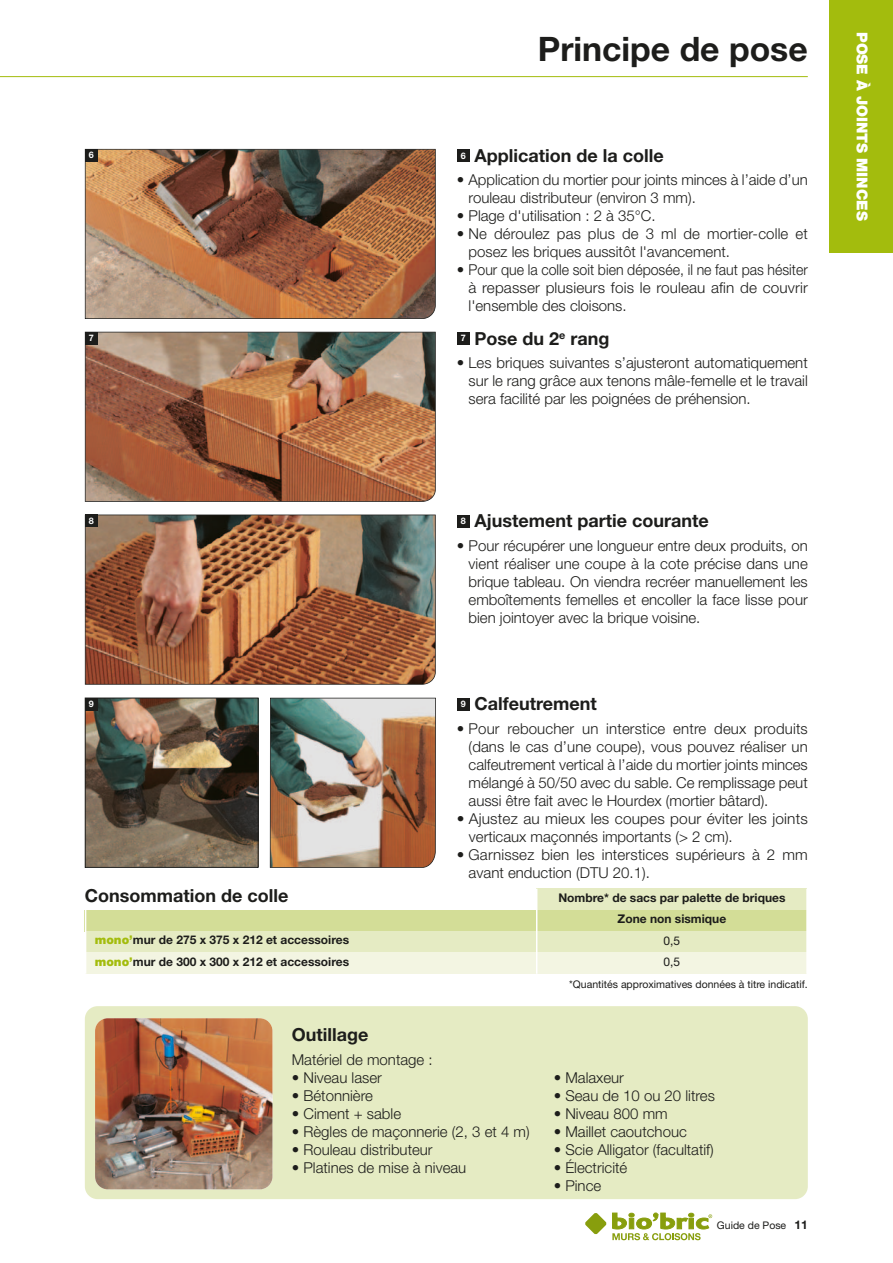
<style>
.page{position:relative;width:893px;height:1263px;background:#fff}
.page>*{position:absolute;margin:0;border:0;box-sizing:border-box;transform-origin:0 0}
.t1{font:700 33.75px "Helvetica Neue LT Std";color:#1d1d1b}
.t2{font:700 18px "Helvetica Neue LT Std";color:#1d1d1b}
.t3{font:300 15px/18px "Helvetica Neue LT Std";color:#1d1d1b;text-align:justify}
.t4{font:900 15px "Helvetica Neue";color:#fff}
.t5{font:700 12px/21.3px "Helvetica Neue LT Std";color:#1d1d1b;text-align:center}
.t6{font:12px "Helvetica Neue";color:#1d1d1b}
.t7{font:10.5px "Helvetica Neue";color:#1d1d1b}
.t8{font:700 9px "Helvetica Neue LT Std";color:#fff}
.s1{font-family:"Helvetica Neue";font-weight:900;color:#a3bc0d}
</style>
<div class="page">
<img style="left:85px;top:515px;width:351px;height:170px">
<img style="left:270px;top:698px;width:166px;height:170px">
<hr style="left:0;top:76px;width:808px;height:1px;background:#a3bc0d">
<div style="left:829px;top:0;width:63px;height:253px;background:#a3bc0d"></div>
<svg style="left:585px;top:1213px;width:127px;height:27px"></svg>
<div style="left:85px;top:1006px;width:723px;height:193px;background:#e5ebc3;border-radius:13px"></div>
<img style="left:95px;top:1018px;width:177px;height:171px;border-radius:13px">
<div style="left:537px;top:889px;width:270px;height:21px;background:#e5ebc3"></div>
<div style="left:85px;top:910px;width:722px;height:21px;background:#d3dd97"></div>
<div style="left:85px;top:931px;width:452px;height:22px;background:#e5ebc3"></div>
<div style="left:537px;top:931px;width:270px;height:22px;background:#e5ebc3"></div>
<div style="left:85px;top:953px;width:452px;height:21px;background:#f3f5e2"></div>
<div style="left:537px;top:953px;width:270px;height:21px;background:#f3f5e2"></div>
<hr style="left:85px;top:889px;width:1px;height:85px;background:#fff">
<hr style="left:536px;top:889px;width:1px;height:85px;background:#fff">
<hr style="left:806px;top:889px;width:2px;height:85px;background:#fff">
<img style="left:87px;top:700px;width:169px;height:166px">
<div style="left:85px;top:698px;width:173px;height:170px;border:1px solid #1d1d1b"></div>
<div style="left:457px;top:332px;width:12px;height:13px;background:#1d1d1b"></div>
<div style="left:457px;top:515px;width:12px;height:12px;background:#1d1d1b"></div>
<div style="left:457px;top:698px;width:12px;height:12px;background:#1d1d1b"></div>
<div style="left:457px;top:149px;width:12px;height:13px;background:#1d1d1b"></div>
<img style="left:85px;top:149px;width:351px;height:170px">
<img style="left:85px;top:332px;width:351px;height:170px">
<div style="left:85px;top:149px;width:13px;height:13px;background:#1d1d1b"></div>
<div style="left:85px;top:332px;width:13px;height:12px;background:#1d1d1b"></div>
<div style="left:85px;top:515px;width:13px;height:12px;background:#1d1d1b"></div>
<div style="left:85px;top:698px;width:13px;height:12px;background:#1d1d1b"></div>
<p class="t8" style="left:89px;top:152px;width:7px">6</p>
<h1 class="t1" style="left:538px;top:37px;width:271px">Principe de pose</h1>
<p class="t4" style="left:867px;top:32px;width:190px;rotate:90deg">POSE À JOINTS MINCES</p>
<p class="t2" style="left:474px;top:149px;width:191px">Application de la colle</p>
<p class="t3" style="left:469px;top:173px;width:341px;text-indent:-12px">• Application du mortier pour joints minces à l’aide d’un rouleau distributeur (environ 3 mm).</p>
<p class="t3" style="left:457px;top:209px;width:200px">• Plage d'utilisation : 2 à 35°C.</p>
<p class="t3" style="left:469px;top:227px;width:341px;text-indent:-12px">• Ne déroulez pas plus de 3 ml de mortier-colle et posez les briques aussitôt l'avancement.</p>
<p class="t3" style="left:469px;top:263px;width:341px;text-indent:-12px">• Pour que la colle soit bien déposée, il ne faut pas hésiter à repasser plusieurs fois le rouleau afin de couvrir l'ensemble des cloisons.</p>
<p class="t8" style="left:461px;top:152px;width:7px">6</p>
<p class="t8" style="left:89px;top:335px;width:7px">7</p>
<p class="t2" style="left:474px;top:332px;width:136px">Pose du 2<sup>e</sup> rang</p>
<p class="t3" style="left:469px;top:355px;width:341px;text-indent:-12px">• Les briques suivantes s’ajusteront automatiquement sur le rang grâce aux tenons mâle-femelle et le travail sera facilité par les poignées de préhension.</p>
<p class="t8" style="left:461px;top:335px;width:7px">7</p>
<p class="t8" style="left:89px;top:518px;width:7px">8</p>
<p class="t2" style="left:474px;top:515px;width:236px">Ajustement partie courante</p>
<p class="t3" style="left:469px;top:538px;width:341px;text-indent:-12px">• Pour récupérer une longueur entre deux produits, on vient réaliser une coupe à la cote précise dans une brique tableau. On viendra recréer manuellement les emboîtements femelles et encoller la face lisse pour bien jointoyer avec la brique voisine.</p>
<p class="t8" style="left:461px;top:518px;width:7px">8</p>
<p class="t8" style="left:89px;top:701px;width:7px">9</p>
<p class="t2" style="left:474px;top:697px;width:124px">Calfeutrement</p>
<p class="t3" style="left:469px;top:721px;width:341px;text-indent:-12px">• Pour reboucher un interstice entre deux produits (dans le cas d’une coupe), vous pouvez réaliser un calfeutrement vertical à l’aide du mortier joints minces mélangé à 50/50 avec du sable. Ce remplissage peut aussi être fait avec le Hourdex (mortier bâtard).</p>
<p class="t3" style="left:469px;top:811px;width:340px;text-indent:-12px">• Ajustez au mieux les coupes pour éviter les joints verticaux maçonnés importants (&gt; 2 cm).</p>
<p class="t3" style="left:469px;top:847px;width:341px;text-indent:-12px">• Garnissez bien les interstices supérieurs à 2 mm avant enduction (DTU 20.1).</p>
<p class="t8" style="left:461px;top:701px;width:7px">9</p>
<p class="t2" style="left:85px;top:889px;width:205px">Consommation de colle</p>
<p class="t5" style="left:558px;top:888px;width:229px">Nombre* de sacs par palette de briques<br>Zone non sismique</p>
<p class="t5" style="left:95px;top:931px;width:256px"><span class="s1">mono’</span>mur de 275 x 375 x 212 et accessoires</p>
<p class="t6" style="left:663px;top:936px;width:18px">0,5</p>
<p class="t5" style="left:95px;top:952px;width:256px"><span class="s1">mono’</span>mur de 300 x 300 x 212 et accessoires</p>
<p class="t6" style="left:663px;top:958px;width:18px">0,5</p>
<p class="t2" style="left:292px;top:1028px;width:78px">Outillage</p>
<p class="t3" style="left:292px;top:1052px;width:142px">Matériel de montage :</p>
<p class="t3" style="left:292px;top:1070px;width:92px">• Niveau laser</p>
<p class="t3" style="left:292px;top:1088px;width:83px">• Bétonnière</p>
<p class="t3" style="left:292px;top:1106px;width:111px">• Ciment + sable</p>
<p class="t3" style="left:292px;top:1124px;width:239px">• Règles de maçonnerie (2, 3 et 4 m)</p>
<p class="t3" style="left:292px;top:1142px;width:142px">• Rouleau distributeur</p>
<p class="t3" style="left:292px;top:1160px;width:176px">• Platines de mise à niveau</p>
<p class="t7" style="left:569px;top:980px;width:240px">*Quantités approximatives données à titre indicatif.</p>
<p class="t3" style="left:554px;top:1070px;width:72px">• Malaxeur</p>
<p class="t3" style="left:554px;top:1088px;width:163px">• Seau de 10 ou 20 litres</p>
<p class="t3" style="left:554px;top:1106px;width:115px">• Niveau 800 mm</p>
<p class="t3" style="left:554px;top:1124px;width:135px">• Maillet caoutchouc</p>
<p class="t3" style="left:554px;top:1142px;width:162px">• Scie Alligator (facultatif)</p>
<p class="t3" style="left:554px;top:1160px;width:75px">• Électricité</p>
<p class="t3" style="left:554px;top:1178px;width:49px">• Pince</p>
<p class="t7" style="left:717px;top:1222px;width:71px">Guide de Pose</p>
<p class="t5" style="left:794px;top:1215px;width:15px">11</p>
</div>
